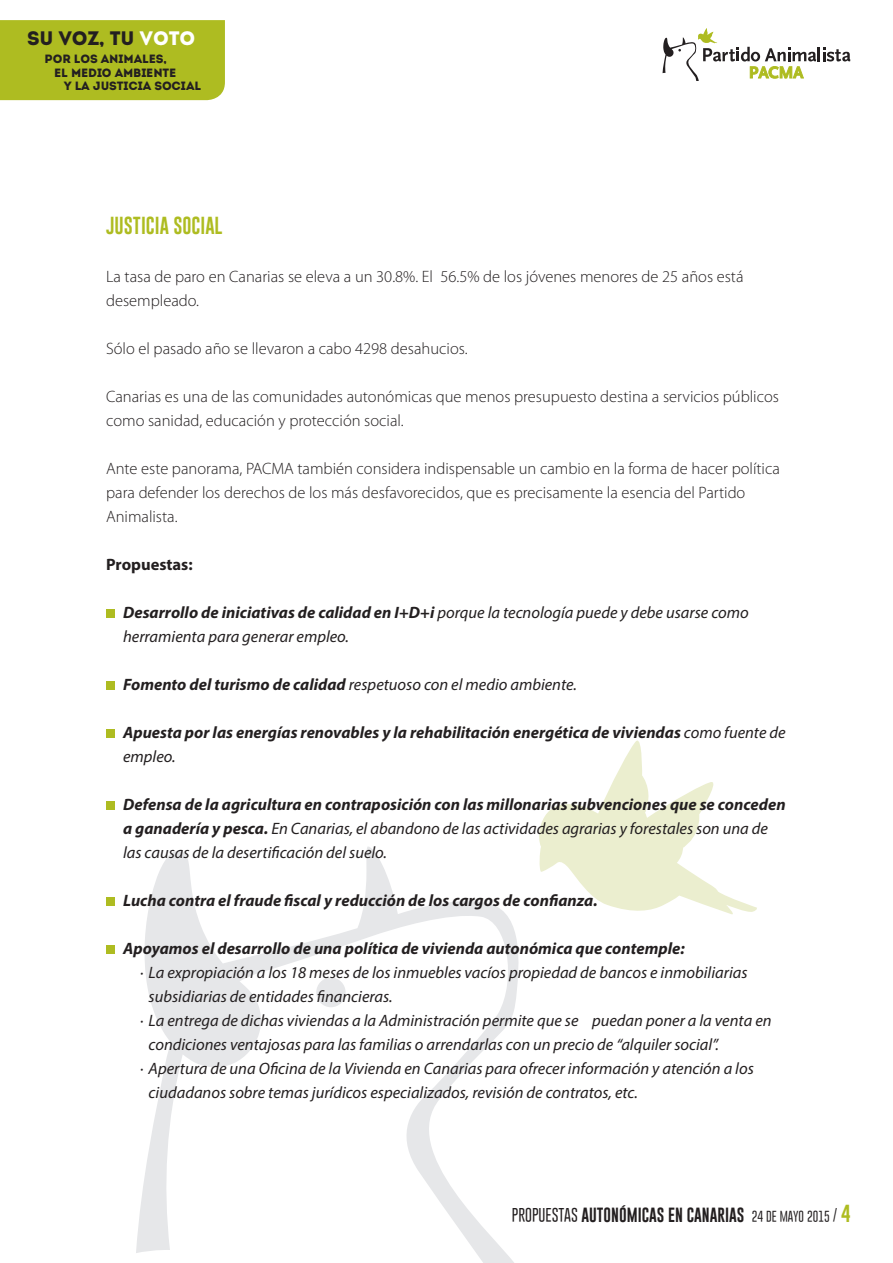
<style>
.page{position:relative;width:893px;height:1263px;background:#fff}
.page>*{position:absolute;margin:0;border:0;box-sizing:border-box;transform-origin:0 0}
.t1{font:19.5px "Intro";letter-spacing:-.01em;color:#231f20}
.Sangría_francesa{font:18px "Gobold";color:#aebc21}
.Sangría_francesa-2{font:italic 16.5px/24px "Myriad Pro";color:#231f20}
.Sangría_francesa-3{font:300 16.5px/24px "Myriad Pro";color:#231f20}
.Sangría_francesa-4{font:italic 700 16.5px/24px "Myriad Pro";color:#231f20}
.Sangría_francesa-5{font:700 16.5px "Myriad Pro";color:#231f20}
.t2{font:15px "Gobold";color:#231f20}
.t3{font:12px "Intro";letter-spacing:-.01em;color:#231f20}
.s1{color:#fff}
.s2{font-weight:700}
.s3{font-weight:400}
.s4{font-weight:300}
.s5{font-weight:300;font-size:12px}
.s6{font-size:18px;color:#aebc21}
</style>
<div class="page">
<div style="left:0;top:20px;width:225px;height:80px;background:#aebc21"></div>
<svg style="left:539px;top:740px;width:218px;height:175px"></svg>
<svg style="left:136px;top:846px;width:412px;height:417px"></svg>
<div style="left:316px;top:977px;width:30px;height:30px;background:#e6e7e9;border-radius:50%"></div>
<hr style="left:817px;top:47px;width:3px;height:14px;background:#231f20">
<svg style="left:823px;top:47px;width:27px;height:14px"></svg>
<svg style="left:662px;top:28px;width:154px;height:53px"></svg>
<div style="left:106px;top:609px;width:9px;height:9px;background:#aebc21"></div>
<div style="left:106px;top:681px;width:9px;height:9px;background:#aebc21"></div>
<div style="left:106px;top:729px;width:9px;height:9px;background:#aebc21"></div>
<div style="left:106px;top:801px;width:9px;height:9px;background:#aebc21"></div>
<div style="left:106px;top:897px;width:9px;height:9px;background:#aebc21"></div>
<div style="left:106px;top:945px;width:9px;height:9px;background:#aebc21"></div>
<p class="t1" style="left:27px;top:27px;width:170px">SU VOZ, TU <span class="s1">VOTO</span></p>
<p class="t3" style="left:45px;top:52px;width:124px">POR LOS ANIMALES,</p>
<p class="t3" style="left:54px;top:65px;width:124px">EL MEDIO AMBIENTE</p>
<p class="t3" style="left:64px;top:79px;width:139px">Y LA JUSTICIA SOCIAL</p>
<p class="Sangría_francesa" style="left:106px;top:214px;width:118px">JUSTICIA SOCIAL</p>
<p class="Sangría_francesa-3" style="left:106px;top:265px;width:639px">La tasa de paro en Canarias se eleva a un 30.8%. El 56.5% de los jóvenes menores de 25 años está desempleado.</p>
<p class="Sangría_francesa-3" style="left:106px;top:337px;width:363px">Sólo el pasado año se llevaron a cabo 4298 desahucios.</p>
<p class="Sangría_francesa-3" style="left:106px;top:385px;width:674px">Canarias es una de las comunidades autonómicas que menos presupuesto destina a servicios públicos como sanidad, educación y protección social.</p>
<p class="Sangría_francesa-3" style="left:106px;top:457px;width:675px">Ante este panorama, PACMA también considera indispensable un cambio en la forma de hacer política para defender los derechos de los más desfavorecidos, que es precisamente la esencia del Partido<br>Animalista.</p>
<p class="Sangría_francesa-5" style="left:106px;top:554px;width:88px">Propuestas:</p>
<p class="Sangría_francesa-2" style="left:123px;top:600px;width:627px"><span class="s2">Desarrollo de iniciativas de calidad en I+D+i</span> porque la tecnología puede y debe usarse como herramienta para generar empleo.</p>
<p class="Sangría_francesa-2" style="left:123px;top:672px;width:455px"><span class="s2">Fomento del turismo de calidad</span> respetuoso con el medio ambiente.</p>
<p class="Sangría_francesa-4" style="left:123px;top:720px;width:664px">Apuesta por las energías renovables y la rehabilitación energética de viviendas <span class="s3">como fuente de empleo.</span></p>
<p class="Sangría_francesa-2" style="left:123px;top:792px;width:664px"><span class="s2">Defensa de la agricultura en contraposición con las millonarias subvenciones que se conceden a ganadería y pesca.</span> En Canarias, el abandono de las actividades agrarias y forestales son una de las causas de la desertificación del suelo.</p>
<p class="Sangría_francesa-4" style="left:123px;top:888px;width:476px">Lucha contra el fraude fiscal y reducción de los cargos de confianza.</p>
<p class="Sangría_francesa-4" style="left:123px;top:936px;width:563px">Apoyamos el desarrollo de una política de vivienda autonómica que contemple:</p>
<p class="Sangría_francesa-2" style="left:149px;top:960px;width:600px;text-indent:-9px">· La expropiación a los 18 meses de los inmuebles vacíos propiedad de bancos e inmobiliarias subsidiarias de entidades financieras.</p>
<p class="Sangría_francesa-2" style="left:149px;top:1008px;width:624px;text-indent:-9px">· La entrega de dichas viviendas a la Administración permite que se puedan poner a la venta en condiciones ventajosas para las familias o arrendarlas con un precio de “alquiler social”.</p>
<p class="Sangría_francesa-2" style="left:149px;top:1056px;width:607px;text-indent:-9px">· Apertura de una Oficina de la Vivienda en Canarias para ofrecer información y atención a los ciudadanos sobre temas jurídicos especializados, revisión de contratos, etc.</p>
<p class="t2" style="left:512px;top:1205px;width:340px"><span class="s4">PROPUESTAS</span> AUTONÓMICAS EN CANARIAS <span class="s5">24 DE MAYO 2015</span> <span class="s4">/</span> <span class="s6">4</span></p>
</div>
